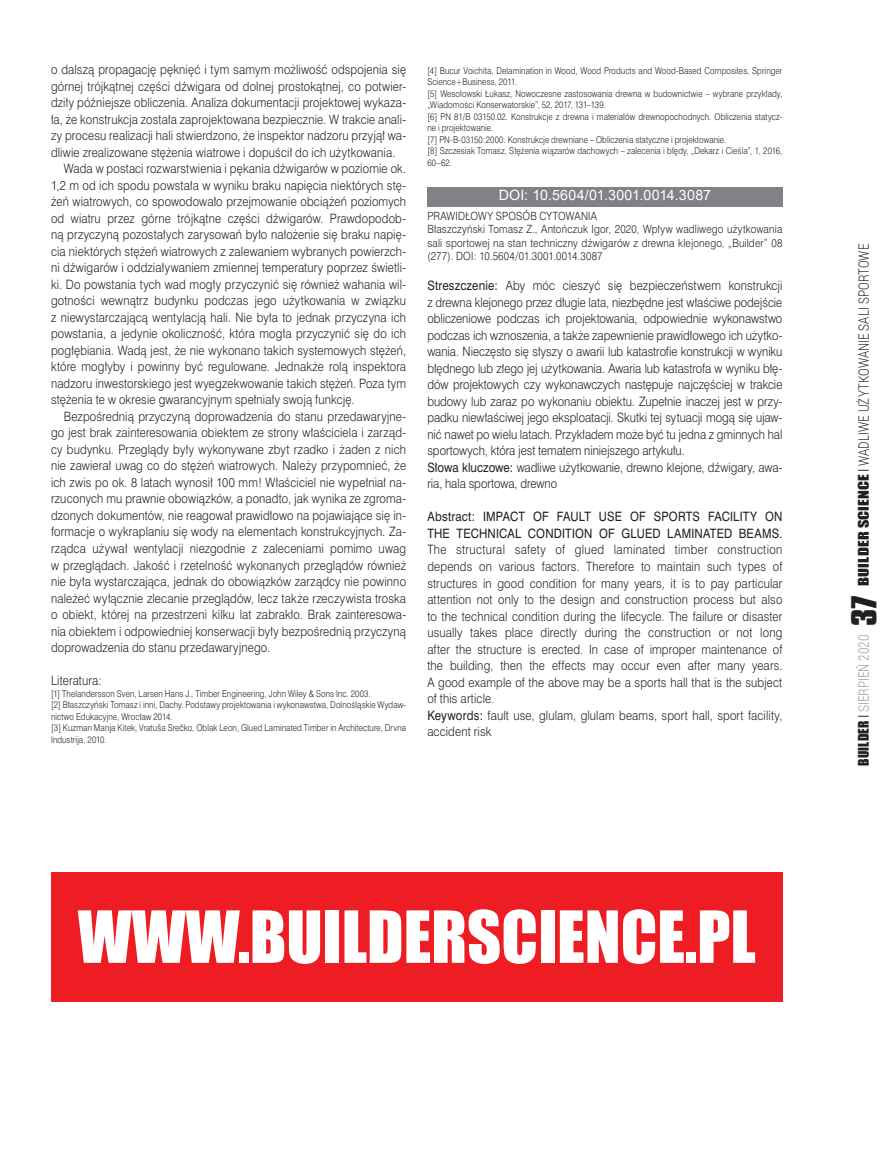
<style>
.page{position:relative;width:893px;height:1170px;background:#fff}
.page>*{position:absolute;margin:0;border:0;box-sizing:border-box;transform-origin:0 0}
.t1{font:66.3px "Impact";color:#fff}
.t2{font:300 14.25px "Roboto";letter-spacing:.01em;color:#231f20;scale:.8 1}
.FOTO_PODPIS{font:14.25px "Arial";letter-spacing:.015em;color:#fff}
.t3{font:300 14.25px "Roboto";color:#939598;scale:.8 1}
.tekst_swiss{font:12px/16.5px "Swis 721 Lt PL";letter-spacing:.015em;color:#231f20;text-align:justify;scale:.89 1}
.ABSTRAKT_POLSKI{font:12px/16.5px "Swis 721 Lt PL";letter-spacing:-.005em;color:#231f20;text-align:justify;scale:.89 1}
.ABSTRAKT_ANGIELSKI{font:12px/16.5px "Swis 721 Lt PL";letter-spacing:.01em;color:#231f20;text-align:justify;scale:.89 1}
.LIITERATURA{font:12px "Swis 721 Lt PL";letter-spacing:.01em;color:#231f20;scale:.89 1}
.PRAWIDLOWY_SPOSOB_CY{font:10.5px/13.5px "Swis 721 Lt PL";letter-spacing:.02em;color:#231f20;text-align:justify;scale:.89 1}
.LITERATURA_WYLICZENI{font:8.7px/11.6px "Swis 721 Lt PL";letter-spacing:.01em;color:#231f20;scale:.86 1}
.s1{font-family:"Avant Gar Got Itc LEE"}
.s2{font-family:"Swis 721 PL"}
.s3{font-family:"Impact";font-weight:400;font-size:13.5px}
.s4{font-family:"Swis 721 Lt PL";font-weight:400;font-size:13.5px}
.s5{font-family:"Impact";font-weight:400;font-size:13.5px;color:#231f20}
.s6{font-family:"Swis 721 Lt PL";font-weight:400;font-size:13.5px;color:#231f20}
.s7{font-family:"Compacta PL";font-weight:700;font-size:30px;color:#231f20}
</style>
<div class="page">
<div style="left:427px;top:187px;width:355px;height:19px;background:#808285"></div>
<div style="left:51px;top:871px;width:731px;height:130px;background:#ee1d23"></div>
<p class="tekst_swiss" style="left:51px;top:61px;width:400px">o dalszą propagację pęknięć i tym samym możliwość odspojenia się górnej trójkątnej części dźwigara od dolnej prostokątnej, co potwier&shy;dziły późniejsze obliczenia. Analiza dokumentacji projektowej wykaza&shy;ła, że konstrukcja została zaprojektowana bezpiecznie. W trakcie anali&shy;zy procesu realizacji hali stwierdzono, że inspektor nadzoru przyjął wa&shy;dliwie zrealizowane stężenia wiatrowe i dopuścił do ich użytkowania.</p>
<p class="tekst_swiss" style="left:51px;top:160px;width:400px;text-indent:13px">Wada w postaci rozwarstwienia i pękania dźwigarów w poziomie ok.<br>1,2 m od ich spodu powstała w wyniku braku napięcia niektórych stę&shy;żeń wiatrowych, co spowodowało przejmowanie obciążeń poziomych od wiatru przez górne trójkątne części dźwigarów. Prawdopodob&shy;ną przyczyną pozostałych zarysowań było nałożenie się braku napię&shy;cia niektórych stężeń wiatrowych z zalewaniem wybranych powierzch&shy;ni dźwigarów i oddziaływaniem zmiennej temperatury poprzez świetli&shy;ki. Do powstania tych wad mogły przyczynić się również wahania wil&shy;gotności wewnątrz budynku podczas jego użytkowania w związku z niewystarczającą wentylacją hali. Nie była to jednak przyczyna ich powstania, a jedynie okoliczność, która mogła przyczynić się do ich pogłębiania. Wadą jest, że nie wykonano takich systemowych stężeń, które mogłyby i powinny być regulowane. Jednakże rolą inspektora nadzoru inwestorskiego jest wyegzekwowanie takich stężeń. Poza tym stężenia te w okresie gwarancyjnym spełniały swoją funkcję.</p>
<p class="tekst_swiss" style="left:51px;top:408px;width:400px;text-indent:13px">Bezpośrednią przyczyną doprowadzenia do stanu przedawaryjne&shy;go jest brak zainteresowania obiektem ze strony właściciela i zarząd&shy;cy budynku. Przeglądy były wykonywane zbyt rzadko i żaden z nich nie zawierał uwag co do stężeń wiatrowych. Należy przypomnieć, że ich zwis po ok. 8 latach wynosił 100 mm! Właściciel nie wypełniał na&shy;rzuconych mu prawnie obowiązków, a ponadto, jak wynika ze zgroma&shy;dzonych dokumentów, nie reagował prawidłowo na pojawiające się in&shy;formacje o wykraplaniu się wody na elementach konstrukcyjnych. Za&shy;rządca używał wentylacji niezgodnie z zaleceniami pomimo uwag w przeglądach. Jakość i rzetelność wykonanych przeglądów również nie była wystarczająca, jednak do obowiązków zarządcy nie powinno należeć wyłącznie zlecanie przeglądów, lecz także rzeczywista troska o obiekt, której na przestrzeni kilku lat zabrakło. Brak zainteresowa&shy;nia obiektem i odpowiedniej konserwacji były bezpośrednią przyczyną doprowadzenia do stanu przedawaryjnego.</p>
<p class="LIITERATURA" style="left:51px;top:672px;width:59px">Literatura:</p>
<p class="LITERATURA_WYLICZENI" style="left:51px;top:687px;width:373px">[1] Thelandersson Sven, Larsen Hans J., Timber Engineering, John Wiley &amp; Sons Inc. 2003.</p>
<p class="LITERATURA_WYLICZENI" style="left:51px;top:699px;width:414px">[2] Błaszczyński Tomasz i inni, Dachy. Podstawy projektowania i wykonawstwa, Dolnośląskie Wydaw&shy;nictwo Edukacyjne, Wrocław 2014.</p>
<p class="LITERATURA_WYLICZENI" style="left:51px;top:722px;width:414px">[3] Kuzman Manja Kitek, Vratuša Sre<span class="s1">č</span>ko, Oblak Leon, Glued Laminated Timber in Architecture, Drvna<br>Industrija, 2010.</p>
<p class="LITERATURA_WYLICZENI" style="left:427px;top:64px;width:414px">[4] Bucur Voichita, Delamination in Wood, Wood Products and Wood-Based Composites, Springer<br>Science+Business, 2011.</p>
<p class="LITERATURA_WYLICZENI" style="left:427px;top:87px;width:414px">[5] Wesołowski Łukasz, Nowoczesne zastosowania drewna w budownictwie – wybrane przykłady, „Wiadomości Konserwatorskie”, 52, 2017, 131–139.</p>
<p class="LITERATURA_WYLICZENI" style="left:427px;top:111px;width:414px">[6] PN 81/B 03150.02. Konstrukcje z drewna i materiałów drewnopochodnych. Obliczenia statycz&shy;ne i projektowanie.</p>
<p class="LITERATURA_WYLICZENI" style="left:427px;top:134px;width:349px">[7] PN-B-03150:2000. Konstrukcje drewniane – Obliczenia statyczne i projektowanie.</p>
<p class="LITERATURA_WYLICZENI" style="left:427px;top:145px;width:414px">[8] Szczesiak Tomasz, Stężenia wiązarów dachowych – zalecenia i błędy, „Dekarz i Cieśla”, 1, 2016,<br>60–62.</p>
<p class="FOTO_PODPIS" style="left:499px;top:185px;width:214px">DOI: 10.5604/01.3001.0014.3087</p>
<p class="PRAWIDLOWY_SPOSOB_CY" style="left:427px;top:209px;width:192px">PRAWIDŁOWY SPOSÓB CYTOWANIA</p>
<p class="PRAWIDLOWY_SPOSOB_CY" style="left:427px;top:222px;width:400px">Błaszczyński Tomasz Z., Antończuk Igor, 2020, Wpływ wadliwego użytkowania sali sportowej na stan techniczny dźwigarów z drewna klejonego, „Builder” 08 (277). DOI: 10.5604/01.3001.0014.3087</p>
<p class="ABSTRAKT_POLSKI" style="left:427px;top:277px;width:400px"><span class="s2">Streszczenie:</span> Aby móc cieszyć się bezpieczeństwem konstrukcji z drewna klejonego przez długie lata, niezbędne jest właściwe podejście obliczeniowe podczas ich projektowania, odpowiednie wykonawstwo podczas ich wznoszenia, a także zapewnienie prawidłowego ich użytko&shy;wania. Nieczęsto się słyszy o awarii lub katastrofie konstrukcji w wyniku błędnego lub złego jej użytkowania. Awaria lub katastrofa w wyniku błę&shy;dów projektowych czy wykonawczych następuje najczęściej w trakcie budowy lub zaraz po wykonaniu obiektu. Zupełnie inaczej jest w przy&shy;padku niewłaściwej jego eksploatacji. Skutki tej sytuacji mogą się ujaw&shy;nić nawet po wielu latach. Przykładem może być tu jedna z gminnych hal sportowych, która jest tematem niniejszego artykułu.</p>
<p class="ABSTRAKT_POLSKI" style="left:427px;top:459px;width:400px"><span class="s2">Słowa kluczowe:</span> wadliwe użytkowanie, drewno klejone, dźwigary, awa&shy;ria, hala sportowa, drewno</p>
<p class="ABSTRAKT_ANGIELSKI" style="left:427px;top:508px;width:400px"><span class="s2">Abstract: IMPACT OF FAULT USE OF SPORTS FACILITY ON THE TECHNICAL CONDITION OF GLUED LAMINATED BEAMS.<br></span>The structural safety of glued laminated timber construction depends on various factors. Therefore to maintain such types of structures in good condition for many years, it is to pay particular attention not only to the design and construction process but also to the technical condition during the lifecycle. The failure or disaster usually takes place directly during the construction or not long after the structure is erected. In case of improper maintenance of the building, then the effects may occur even after many years.<br>A good example of the above may be a sports hall that is the subject of this article.</p>
<p class="ABSTRAKT_ANGIELSKI" style="left:427px;top:706px;width:400px"><span class="s2">Keywords:</span> fault use, glulam, glulam beams, sport hall, sport facility, accident risk</p>
<p class="t1" style="left:78px;top:885px;width:679px">WWW.BUILDERSCIENCE.PL</p>
<p class="t2" style="left:854px;top:585px;width:429px;rotate:-90deg"><span class="s3">BUILDER SCIENCE</span> <span class="s4">I</span> WADLIWE UŻYTKOWANIE SALI SPORTOWE</p>
<p class="t3" style="left:854px;top:765px;width:215px;rotate:-90deg"><span class="s5">BUILDER</span> <span class="s6">I</span> SIERPIEŃ 2020 <span class="s7">37</span></p>
</div>
